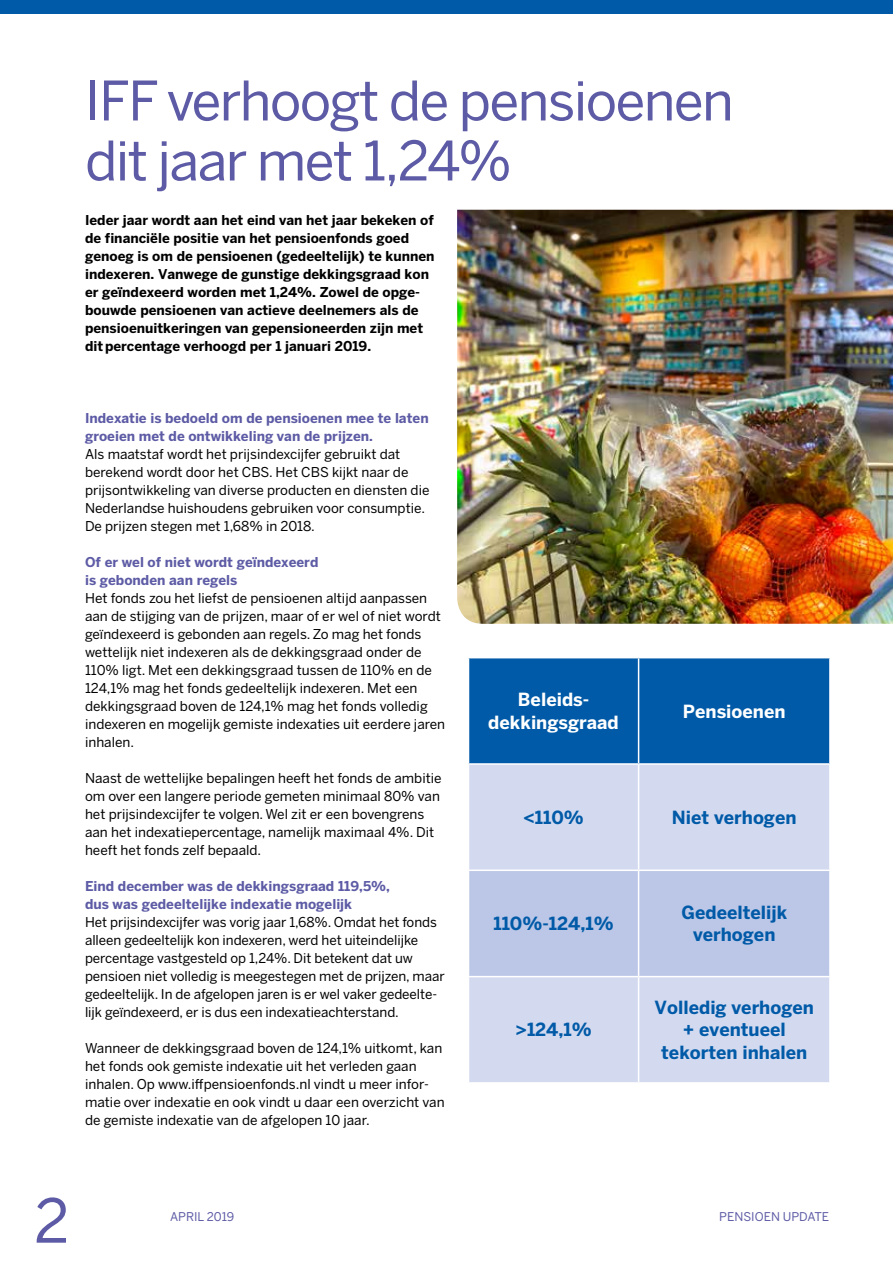
<style>
.page{position:relative;width:893px;height:1263px;background:#fff}
.page>*{position:absolute;margin:0;border:0;box-sizing:border-box;transform-origin:0 0}
.t1{font:60px "Benton Sans";color:#5d5ba5}
.t2{font:54px/60px "Benton Sans";letter-spacing:-.03em;color:#5d5ba5}
.t3{font:700 18px/22.5px "Benton Sans";color:#005aa7;text-align:center}
.t4{font:700 18px/22.5px "Benton Sans";color:#fff;text-align:center}
.t5{font:13.5px/18px "Benton Sans";color:#000}
.t6{font:700 13.5px/18px "Benton Sans";color:#000}
.t7{font:700 13.5px/18px "Benton Sans";color:#5d5ba5}
.t8{font:12px "Benton Sans";color:#5d5ba5}
</style>
<div class="page">
<div style="left:0;top:0;width:893px;height:14px;background:#005aa7"></div>
<img style="left:457px;top:210px;width:436px;height:414px">
<div style="left:469px;top:658px;width:360px;height:105px;background:#005aa7"></div>
<div style="left:469px;top:765px;width:360px;height:317px;background:#d3daf0"></div>
<div style="left:469px;top:871px;width:360px;height:105px;background:#bcc7e7"></div>
<hr style="left:638px;top:658px;width:1px;height:105px;background:#fff">
<hr style="left:638px;top:765px;width:1px;height:104px;background:#fff">
<hr style="left:468px;top:869px;width:171px;height:2px;background:#fff">
<hr style="left:639px;top:869px;width:192px;height:2px;background:#fff">
<hr style="left:638px;top:871px;width:1px;height:105px;background:#fff">
<hr style="left:468px;top:976px;width:171px;height:1px;background:#fff">
<hr style="left:639px;top:976px;width:192px;height:1px;background:#fff">
<hr style="left:638px;top:977px;width:1px;height:105px;background:#fff">
<h2 class="t2" style="left:85px;top:70px;width:650px">IFF verhoogt de pensioenen dit jaar met 1,24%</h2>
<p class="t6" style="left:85px;top:210px;width:351px">Ieder jaar wordt aan het eind van het jaar bekeken of de financiële positie van het pensioenfonds goed genoeg is om de pensioenen (gedeeltelijk) te kunnen indexeren. Vanwege de gunstige dekkingsgraad kon er geïndexeerd worden met 1,24%. Zowel de opge&shy;bouwde pensioenen van actieve deelnemers als de pensioenuitkeringen van gepensioneerden zijn met dit percentage verhoogd per 1 januari 2019.</p>
<p class="t7" style="left:85px;top:408px;width:345px">Indexatie is bedoeld om de pensioenen mee te laten groeien met de ontwikkeling van de prijzen.</p>
<p class="t5" style="left:85px;top:444px;width:346px">Als maatstaf wordt het prijsindexcijfer gebruikt dat berekend wordt door het CBS. Het CBS kijkt naar de prijsontwikkeling van diverse producten en diensten die Nederlandse huishoudens gebruiken voor consumptie.<br>De prijzen stegen met 1,68% in 2018.</p>
<p class="t7" style="left:85px;top:552px;width:235px">Of er wel of niet wordt geïndexeerd is gebonden aan regels</p>
<p class="t5" style="left:85px;top:588px;width:362px">Het fonds zou het liefst de pensioenen altijd aanpassen aan de stijging van de prijzen, maar of er wel of niet wordt geïndexeerd is gebonden aan regels. Zo mag het fonds wettelijk niet indexeren als de dekkingsgraad onder de 110% ligt. Met een dekkingsgraad tussen de 110% en de 124,1% mag het fonds gedeeltelijk indexeren. Met een dekkingsgraad boven de 124,1% mag het fonds volledig indexeren en mogelijk gemiste indexaties uit eerdere jaren inhalen.</p>
<p class="t5" style="left:85px;top:768px;width:358px">Naast de wettelijke bepalingen heeft het fonds de ambitie om over een langere periode gemeten minimaal 80% van het prijsindexcijfer te volgen. Wel zit er een bovengrens aan het indexatiepercentage, namelijk maximaal 4%. Dit heeft het fonds zelf bepaald.</p>
<p class="t7" style="left:85px;top:876px;width:306px">Eind december was de dekkingsgraad 119,5%, dus was gedeeltelijke indexatie mogelijk</p>
<p class="t5" style="left:85px;top:912px;width:361px">Het prijsindexcijfer was vorig jaar 1,68%. Omdat het fonds alleen gedeeltelijk kon indexeren, werd het uiteindelijke percentage vastgesteld op 1,24%. Dit betekent dat uw pensioen niet volledig is meegestegen met de prijzen, maar gedeeltelijk. In de afgelopen jaren is er wel vaker gedeelte&shy;lijk geïndexeerd, er is dus een indexatieachterstand.</p>
<p class="t5" style="left:85px;top:1038px;width:361px">Wanneer de dekkingsgraad boven de 124,1% uitkomt, kan het fonds ook gemiste indexatie uit het verleden gaan inhalen. Op www.iffpensioenfonds.nl vindt u meer infor&shy;matie over indexatie en ook vindt u daar een overzicht van de gemiste indexatie van de afgelopen 10 jaar.</p>
<h3 class="t4" style="left:488px;top:688px;width:132px">Beleids&shy;dekkingsgraad</h3>
<h3 class="t4" style="left:683px;top:699px;width:104px">Pensioenen</h3>
<h3 class="t3" style="left:523px;top:806px;width:62px">&lt;110%</h3>
<h3 class="t3" style="left:672px;top:806px;width:126px">Niet verhogen</h3>
<h3 class="t3" style="left:493px;top:912px;width:122px">110%-124,1%</h3>
<h3 class="t3" style="left:681px;top:901px;width:107px">Gedeeltelijk verhogen</h3>
<h3 class="t3" style="left:515px;top:1018px;width:78px">&gt;124,1%</h3>
<h3 class="t3" style="left:655px;top:996px;width:161px">Volledig verhogen + eventueel tekorten inhalen</h3>
<h1 class="t1" style="left:34px;top:1185px;width:37px">2</h1>
<p class="t8" style="left:170px;top:1209px;width:66px">APRIL 2019</p>
<p class="t8" style="left:719px;top:1209px;width:111px">PENSIOEN UPDATE</p>
</div>
